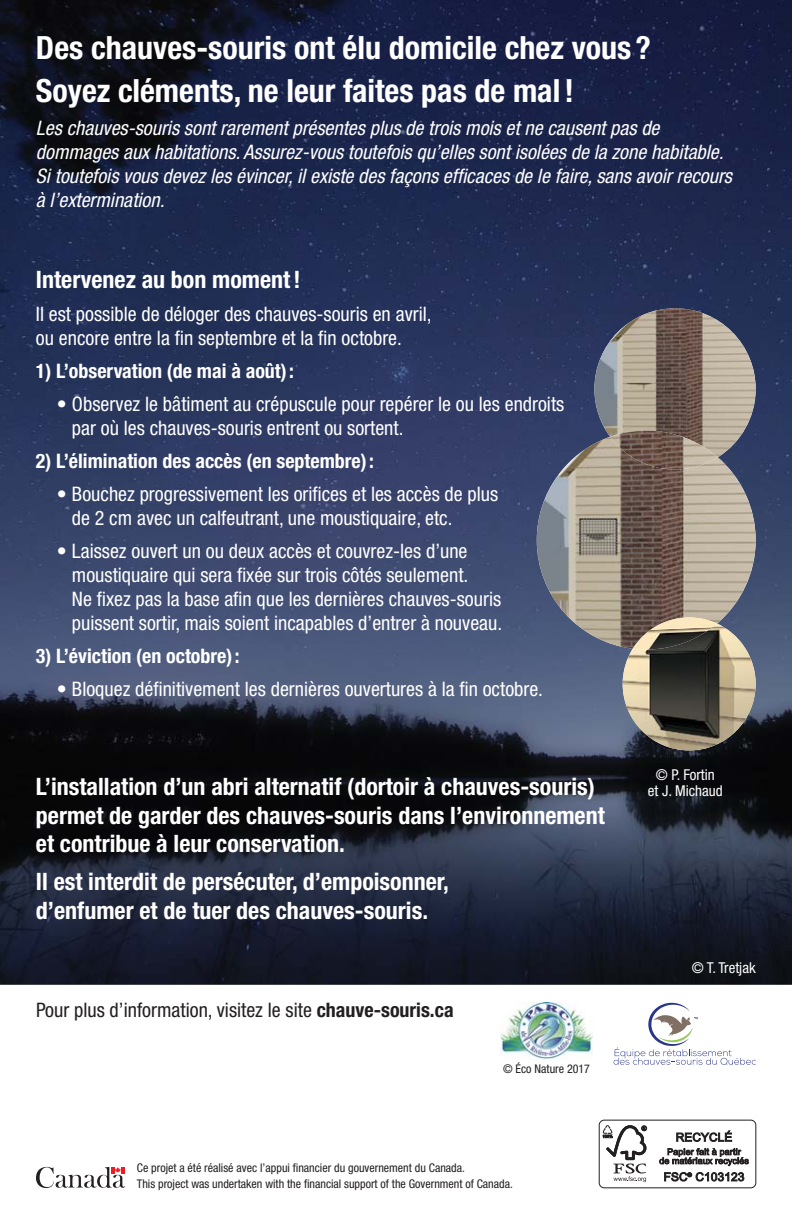
<style>
.page{position:relative;width:792px;height:1224px;background:#fff}
.page>*{position:absolute;margin:0;border:0;box-sizing:border-box;transform-origin:0 0}
.t1{font:700 condensed 32px/43px "Helvetica Neue LT Std";color:#fff}
.t2{font:700 condensed 24px/28.8px "Helvetica Neue LT Std";color:#fff}
.t3{font:condensed 20px/24px "Helvetica Neue LT Std";color:#fff}
.t4{font:italic condensed 20px/24px "Helvetica Neue LT Std";color:#fff}
.t5{font:700 condensed 20px "Helvetica Neue LT Std";color:#fff}
.t6{font:condensed 20px "Helvetica Neue LT Std";color:#231f20}
.t7{font:condensed 15px/16px "Helvetica Neue LT Std";color:#fff;text-align:center}
.t8{font:condensed 12px/16px "Helvetica Neue LT Std";color:#231f20}
.s1{font-weight:700}
</style>
<div class="page">
<img style="left:0;top:0;width:792px;height:985px">
<img style="left:594px;top:389px;width:161px;height:68px">
<img style="left:537px;top:520px;width:2px;height:26px">
<img style="left:610px;top:431px;width:108px;height:39px">
<img style="left:623px;top:624px;width:133px;height:126px">
<img style="left:633px;top:617px;width:84px;height:33px">
<div style="left:599px;top:1120px;width:157px;height:68px;border:1px solid #231f20;border-radius:5px"></div>
<svg style="left:603px;top:1125px;width:44px;height:57px"></svg>
<svg style="left:677px;top:1131px;width:55px;height:11px"></svg>
<svg style="left:659px;top:1148px;width:90px;height:18px"></svg>
<svg style="left:664px;top:1172px;width:80px;height:9px"></svg>
<img style="left:501px;top:1003px;width:91px;height:57px">
<svg style="left:614px;top:1003px;width:142px;height:62px"></svg>
<svg style="left:36px;top:1167px;width:89px;height:21px"></svg>
<h1 class="t1" style="left:36px;top:30px;width:616px">Des chauves-souris ont élu domicile chez vous ?<br>Soyez cléments, ne leur faites pas de mal !</h1>
<p class="t4" style="left:36px;top:118px;width:698px">Les chauves-souris sont rarement présentes plus de trois mois et ne causent pas de dommages aux habitations. Assurez-vous toutefois qu’elles sont isolées de la zone habitable.<br>Si toutefois vous devez les évincer, il existe des façons efficaces de le faire, sans avoir recours à l’extermination.</p>
<p class="t2" style="left:36px;top:268px;width:266px">Intervenez au bon moment !</p>
<p class="t3" style="left:36px;top:304px;width:397px">Il est possible de déloger des chauves-souris en avril, ou encore entre la fin septembre et la fin octobre.</p>
<p class="t5" style="left:36px;top:363px;width:260px">1) L’observation (de mai à août) :</p>
<p class="t3" style="left:72px;top:394px;width:494px;text-indent:-15px">• Observez le bâtiment au crépuscule pour repérer le ou les endroits par où les chauves-souris entrent ou sortent.</p>
<p class="t5" style="left:36px;top:453px;width:340px">2) L’élimination des accès (en septembre) :</p>
<p class="t3" style="left:72px;top:484px;width:428px;text-indent:-15px">• Bouchez progressivement les orifices et les accès de plus de 2 cm avec un calfeutrant, une moustiquaire, etc.</p>
<p class="t3" style="left:72px;top:541px;width:432px;text-indent:-15px">• Laissez ouvert un ou deux accès et couvrez-les d’une moustiquaire qui sera fixée sur trois côtés seulement.<br>Ne fixez pas la base afin que les dernières chauves-souris puissent sortir, mais soient incapables d’entrer à nouveau.</p>
<p class="t5" style="left:36px;top:648px;width:205px">3) L’éviction (en octobre) :</p>
<p class="t3" style="left:57px;top:679px;width:488px">• Bloquez définitivement les dernières ouvertures à la fin octobre.</p>
<p class="t2" style="left:36px;top:775px;width:570px">L’installation d’un abri alternatif (dortoir à chauves-souris) permet de garder des chauves-souris dans l’environnement et contribue à leur conservation.</p>
<p class="t2" style="left:36px;top:870px;width:414px">Il est interdit de persécuter, d’empoisonner, d’enfumer et de tuer des chauves-souris.</p>
<p class="t6" style="left:36px;top:1003px;width:419px">Pour plus d’information, visitez le site <span class="s1">chauve-souris.ca</span></p>
<p class="t8" style="left:503px;top:1063px;width:88px">© Éco Nature 2017</p>
<p class="t8" style="left:137px;top:1161px;width:378px">Ce projet a été réalisé avec l’appui financier du gouvernement du Canada.<br>This project was undertaken with the financial support of the Government of Canada.</p>
<p class="t7" style="left:648px;top:768px;width:76px">© P. Fortin<br>et J. Michaud</p>
<p class="t7" style="left:692px;top:962px;width:65px">© T. Tretjak</p>
</div>
